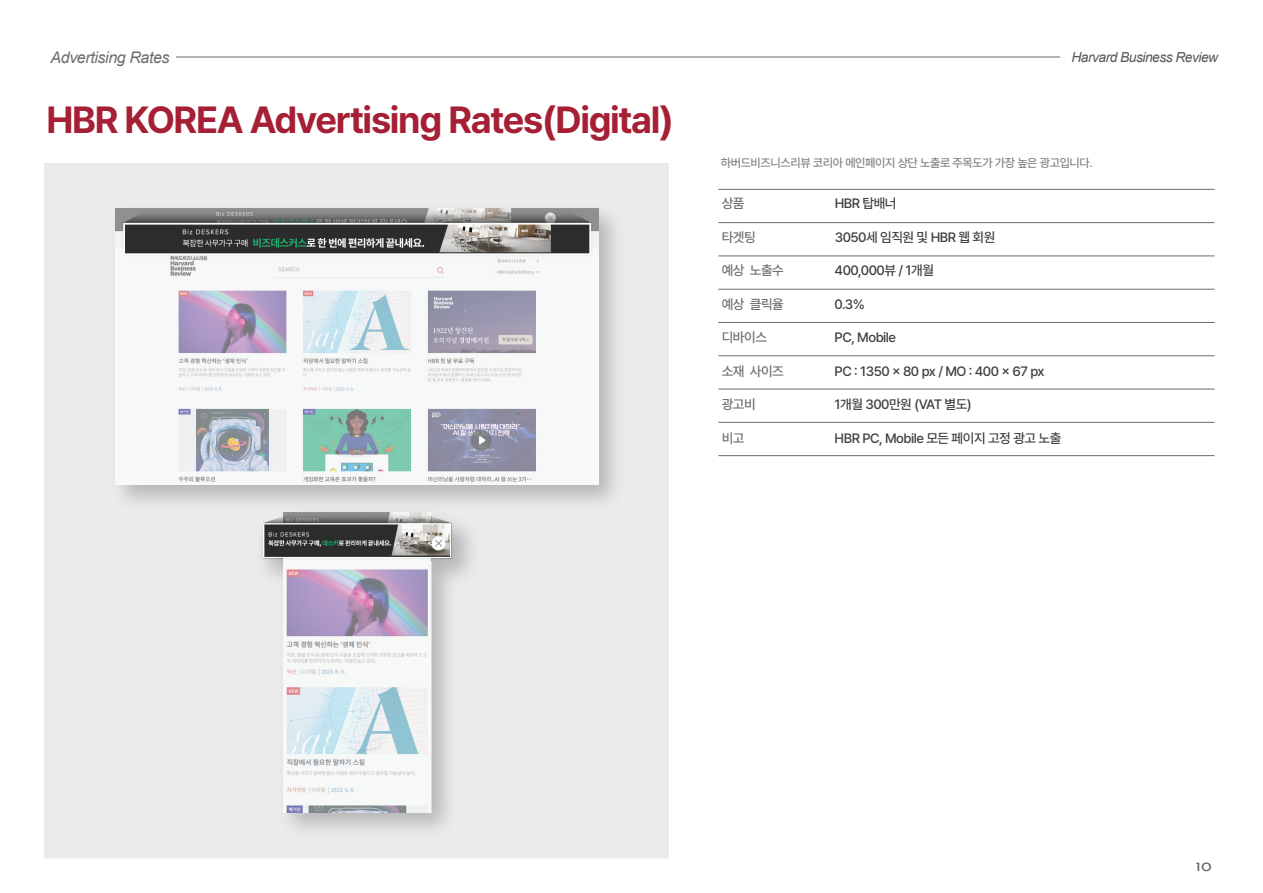
<style>
.page{position:relative;width:1263px;height:893px;background:#fff}
.page>*{position:absolute;margin:0;border:0;box-sizing:border-box;transform-origin:0 0}
.t1{font:700 37.5px "Pretendard";letter-spacing:-.035em;color:#a62035}
.t2{font:italic 16.05px "Arial";letter-spacing:-.025em;color:#6c6d70}
.t3{font:italic 13.8px "Arial";letter-spacing:-.04em;color:#57585a}
.t4{font:500 13.5px "Pretendard";letter-spacing:-.035em;color:#3e3e3f}
.t5{font:500 13.5px "Pretendard";letter-spacing:-.035em;color:#6c6d70}
.t6{font:700 12.3px "Louis George Cafe";color:#57585a;scale:1.26 1}
.t7{font:12px "Pretendard Variable";letter-spacing:-.035em;color:#808285}
</style>
<div class="page">
<hr style="left:718px;top:189px;width:496px;height:1px;background:#686a6d">
<hr style="left:718px;top:222px;width:496px;height:1px;background:#686a6d">
<hr style="left:718px;top:256px;width:496px;height:1px;background:#686a6d">
<hr style="left:718px;top:289px;width:496px;height:1px;background:#686a6d">
<hr style="left:718px;top:322px;width:496px;height:1px;background:#686a6d">
<hr style="left:718px;top:355px;width:496px;height:1px;background:#686a6d">
<hr style="left:718px;top:389px;width:496px;height:1px;background:#686a6d">
<hr style="left:718px;top:422px;width:496px;height:1px;background:#686a6d">
<hr style="left:718px;top:455px;width:496px;height:1px;background:#686a6d">
<hr style="left:176px;top:56px;width:884px;height:2px;background:#797a7e">
<div style="left:44px;top:163px;width:625px;height:695px;background:#ebebec"></div>
<img style="left:103px;top:196px;width:529px;height:322px">
<img style="left:81px;top:208px;width:552px;height:277px">
<img style="left:249px;top:500px;width:238px;height:345px">
<img style="left:251px;top:512px;width:212px;height:300px">
<p class="t2" style="left:51px;top:47px;width:120px">Advertising Rates</p>
<h1 class="t1" style="left:46px;top:93px;width:629px">HBR KOREA Advertising Rates(Digital)</h1>
<p class="t3" style="left:1071px;top:48px;width:148px">Harvard Business Review</p>
<p class="t7" style="left:721px;top:155px;width:373px">하버드비즈니스리뷰 코리아 메인페이지 상단 노출로 주목도가 가장 높은 광고입니다.</p>
<p class="t5" style="left:722px;top:194px;width:24px">상품</p>
<p class="t4" style="left:835px;top:194px;width:63px">HBR 탑배너</p>
<p class="t5" style="left:722px;top:227px;width:36px">타겟팅</p>
<p class="t4" style="left:835px;top:227px;width:162px">3050세 임직원 및 HBR 웹 회원</p>
<p class="t5" style="left:722px;top:261px;width:64px">예상 노출수</p>
<p class="t4" style="left:834px;top:261px;width:101px">400,000뷰 / 1개월</p>
<p class="t5" style="left:722px;top:294px;width:64px">예상 클릭율</p>
<p class="t5" style="left:722px;top:328px;width:47px">디바이스</p>
<p class="t5" style="left:722px;top:361px;width:64px">소재 사이즈</p>
<p class="t4" style="left:834px;top:294px;width:32px">0.3%</p>
<p class="t4" style="left:834px;top:328px;width:63px">PC, Mobile</p>
<p class="t4" style="left:834px;top:361px;width:212px">PC : 1350 × 80 px / MO : 400 × 67 px</p>
<p class="t5" style="left:722px;top:395px;width:36px">광고비</p>
<p class="t4" style="left:834px;top:395px;width:139px">1개월 300만원 (VAT 별도)</p>
<p class="t5" style="left:722px;top:429px;width:24px">비고</p>
<p class="t4" style="left:834px;top:429px;width:228px">HBR PC, Mobile 모든 페이지 고정 광고 노출</p>
<p class="t6" style="left:1195px;top:859px;width:14px">10</p>
</div>
